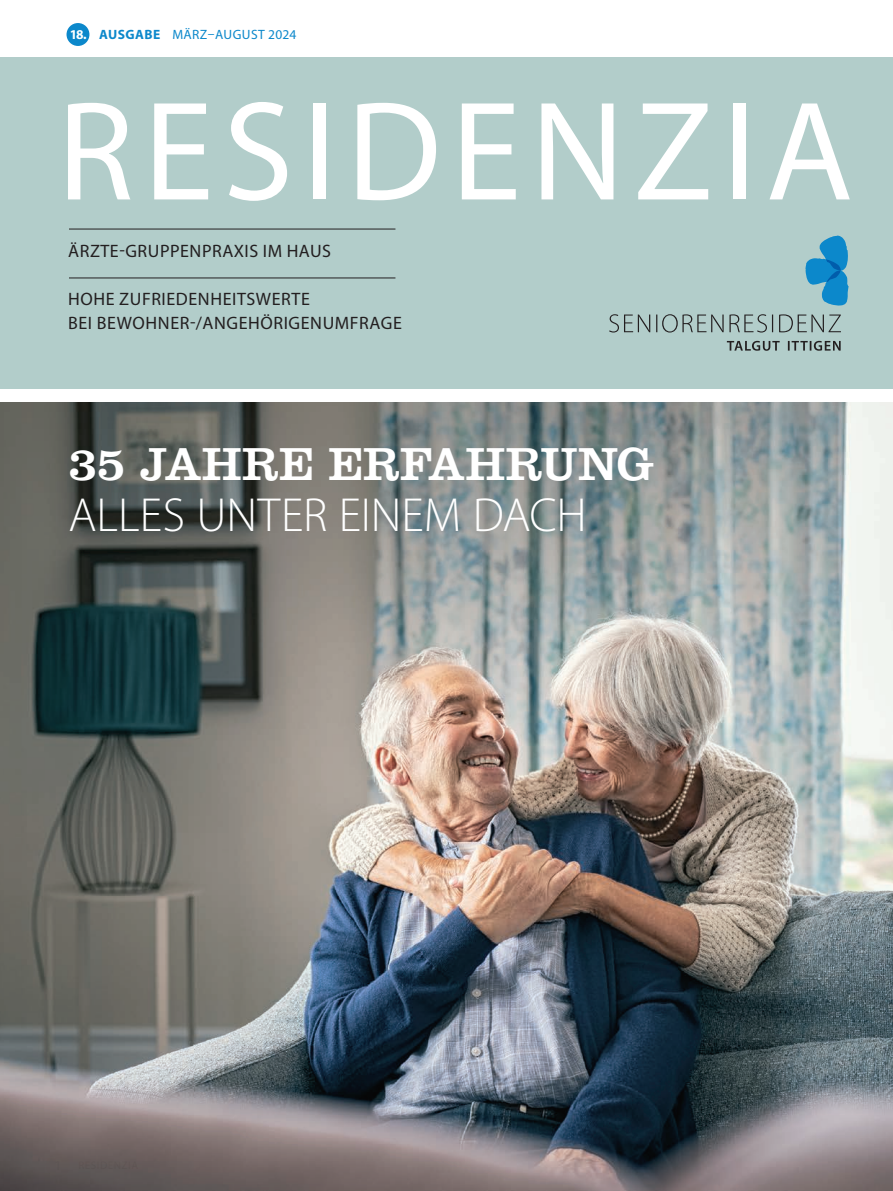
<style>
.page{position:relative;width:893px;height:1191px;background:#fff}
.page>*{position:absolute;margin:0;border:0;box-sizing:border-box;transform-origin:0 0}
.t1{font:142.2px "Myriad Pro";letter-spacing:.07em;color:#fff}
.t2{font:300 48px "Myriad Pro";color:#fff}
.t3{font:48px "Clarendon LT Std";color:#fff}
.t4{font:18px/24px "Myriad Pro";letter-spacing:.03em;color:#231f20}
.t5{font:13.5px "Myriad Pro";letter-spacing:.035em;color:#0c88cb}
.s1{font-weight:700;color:#fff}
.s2{font-weight:700}
</style>
<div class="page">
<img style="left:0;top:402px;width:893px;height:789px">
<div style="left:0;top:58px;width:893px;height:331px;background:#b2cdca"></div>
<svg style="left:609px;top:314px;width:232px;height:18px"></svg>
<svg style="left:727px;top:341px;width:114px;height:10px"></svg>
<svg style="left:805px;top:235px;width:44px;height:71px"></svg>
<hr style="left:69px;top:229px;width:326px;height:1px;background:#231f20">
<hr style="left:69px;top:277px;width:326px;height:1px;background:#231f20">
<div style="left:67px;top:23px;width:22px;height:23px;background:#0c88cb;border-radius:50%"></div>
<p class="t5" style="left:70px;top:26px;width:228px"><span class="s1">18.</span> <span class="s2">AUSGABE</span> MÄRZ–AUGUST 2024</p>
<h1 class="t1" style="left:57px;top:64px;width:797px">RESIDENZIA</h1>
<p class="t4" style="left:68px;top:239px;width:264px">ÄRZTE-GRUPPENPRAXIS IM HAUS</p>
<p class="t4" style="left:68px;top:287px;width:335px">HOHE ZUFRIEDENHEITSWERTE<br>BEI BEWOHNER-/ANGEHÖRIGENUMFRAGE</p>
<h2 class="t3" style="left:68px;top:435px;width:588px">35 JAHRE ERFAHRUNG</h2>
<h2 class="t2" style="left:69px;top:486px;width:520px">ALLES UNTER EINEM DACH</h2>
</div>
